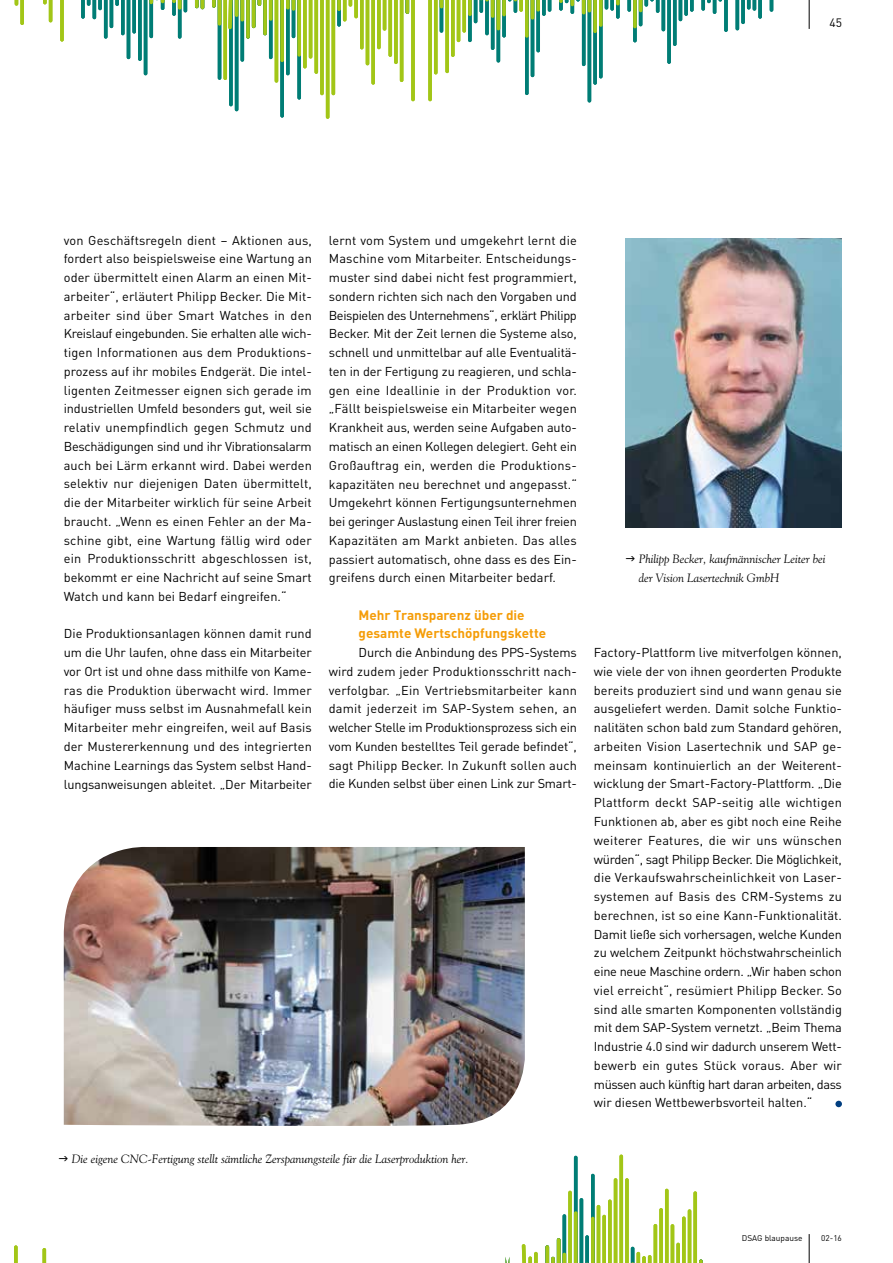
<style>
.page{position:relative;width:893px;height:1263px;background:#fff}
.page>*{position:absolute;margin:0;border:0;box-sizing:border-box;transform-origin:0 0}
.t1{font:700 13.5px/18.8px "DIN";color:#f59d08}
.t2{font:12.75px/18.8px "DIN";color:#000;text-align:justify}
.t3{font:italic 12px/18.8px "Goudy";color:#000}
.t4{font:12px "DIN";color:#000}
.t5{font:8.25px "DIN";color:#000}
</style>
<div class="page">
<svg style="left:809px;top:0;width:1px;height:29px"></svg>
<div style="left:835px;top:1101px;width:7px;height:6px;background:#003e80;border-radius:50%"></div>
<svg style="left:809px;top:1234px;width:1px;height:29px"></svg>
<img style="left:64px;top:847px;width:461px;height:279px">
<img style="left:625px;top:238px;width:217px;height:289px">
<svg style="left:770px;top:0;width:3px;height:12px"></svg>
<svg style="left:736px;top:0;width:26px;height:30px"></svg>
<svg style="left:701px;top:0;width:27px;height:32px"></svg>
<svg style="left:627px;top:0;width:67px;height:64px"></svg>
<svg style="left:559px;top:0;width:61px;height:102px"></svg>
<svg style="left:428px;top:0;width:123px;height:101px"></svg>
<svg style="left:212px;top:0;width:203px;height:119px"></svg>
<svg style="left:195px;top:0;width:9px;height:9px"></svg>
<svg style="left:172px;top:0;width:15px;height:39px"></svg>
<svg style="left:81px;top:0;width:83px;height:75px"></svg>
<svg style="left:60px;top:0;width:4px;height:42px"></svg>
<svg style="left:43px;top:0;width:9px;height:22px"></svg>
<svg style="left:15px;top:0;width:9px;height:25px"></svg>
<svg style="left:545px;top:1154px;width:158px;height:109px"></svg>
<svg style="left:522px;top:1244px;width:16px;height:19px"></svg>
<svg style="left:43px;top:1248px;width:3px;height:15px"></svg>
<svg style="left:14px;top:1245px;width:4px;height:18px"></svg>
<p class="t4" style="left:829px;top:15px;width:14px">45</p>
<p class="t2" style="left:64px;top:230px;width:250px">von Geschäftsregeln dient – Aktionen aus, fordert also beispielsweise eine Wartung an oder übermittelt einen Alarm an einen Mit&shy;arbeiter“, erläutert Philipp Becker. Die Mit&shy;arbeiter sind über Smart Watches in den Kreislauf eingebunden. Sie erhalten alle wich&shy;tigen Informationen aus dem Produktions&shy;prozess auf ihr mobiles Endgerät. Die intel&shy;ligenten Zeitmesser eignen sich gerade im industriellen Umfeld besonders gut, weil sie relativ unempfindlich gegen Schmutz und Beschädigungen sind und ihr Vibrationsalarm auch bei Lärm erkannt wird. Dabei werden selektiv nur diejenigen Daten übermittelt, die der Mitarbeiter wirklich für seine Arbeit braucht. „Wenn es einen Fehler an der Ma&shy;schine gibt, eine Wartung fällig wird oder ein Produktionsschritt abgeschlossen ist, bekommt er eine Nachricht auf seine Smart Watch und kann bei Bedarf eingreifen.“</p>
<p class="t2" style="left:64px;top:624px;width:250px">Die Produktionsanlagen können damit rund um die Uhr laufen, ohne dass ein Mitarbeiter vor Ort ist und ohne dass mithilfe von Kame&shy;ras die Produktion überwacht wird. Immer häufiger muss selbst im Ausnahmefall kein Mitarbeiter mehr eingreifen, weil auf Basis der Mustererkennung und des integrierten Machine Learnings das System selbst Hand&shy;lungsanweisungen ableitet. „Der Mitarbeiter</p>
<p class="t2" style="left:329px;top:230px;width:250px">lernt vom System und umgekehrt lernt die Maschine vom Mitarbeiter. Entscheidungs&shy;muster sind dabei nicht fest programmiert, sondern richten sich nach den Vorgaben und Beispielen des Unternehmens“, erklärt Philipp Becker. Mit der Zeit lernen die Systeme also, schnell und unmittelbar auf alle Eventualitä&shy;ten in der Fertigung zu reagieren, und schla&shy;gen eine Ideallinie in der Produktion vor. „Fällt beispielsweise ein Mitarbeiter wegen Krankheit aus, werden seine Aufgaben auto&shy;matisch an einen Kollegen delegiert. Geht ein Großauftrag ein, werden die Produktions&shy;kapazitäten neu berechnet und angepasst.“ Umgekehrt können Fertigungsunternehmen bei geringer Auslastung einen Teil ihrer freien Kapazitäten am Markt anbieten. Das alles passiert automatisch, ohne dass es des Ein&shy;greifens durch einen Mitarbeiter bedarf.</p>
<p class="t1" style="left:359px;top:605px;width:189px">Mehr Transparenz über die gesamte Wertschöpfungskette</p>
<p class="t2" style="left:329px;top:643px;width:250px;text-indent:30px">Durch die Anbindung des PPS-Systems wird zudem jeder Produktionsschritt nach&shy;verfolgbar. „Ein Vertriebsmitarbeiter kann damit jederzeit im SAP-System sehen, an welcher Stelle im Produktionsprozess sich ein vom Kunden bestelltes Teil gerade befindet“, sagt Philipp Becker. In Zukunft sollen auch die Kunden selbst über einen Link zur Smart-</p>
<p class="t2" style="left:594px;top:643px;width:250px">Factory-Plattform live mitverfolgen können, wie viele der von ihnen georderten Produkte bereits produziert sind und wann genau sie ausgeliefert werden. Damit solche Funktio&shy;nalitäten schon bald zum Standard gehören, arbeiten Vision Lasertechnik und SAP ge&shy;meinsam kontinuierlich an der Weiterent&shy;wicklung der Smart-Factory-Plattform. „Die Plattform deckt SAP-seitig alle wichtigen Funktionen ab, aber es gibt noch eine Reihe weiterer Features, die wir uns wünschen würden“, sagt Philipp Becker. Die Möglichkeit, die Verkaufswahrscheinlichkeit von Laser&shy;systemen auf Basis des CRM-Systems zu berechnen, ist so eine Kann-Funktionalität.<br>Damit ließe sich vorhersagen, welche Kunden zu welchem Zeitpunkt höchstwahrscheinlich eine neue Maschine ordern. „Wir haben schon viel erreicht“, resümiert Philipp Becker. So sind alle smarten Komponenten vollständig mit dem SAP-System vernetzt. „Beim Thema Industrie 4.0 sind wir dadurch unserem Wett&shy;bewerb ein gutes Stück voraus. Aber wir müssen auch künftig hart daran arbeiten, dass wir diesen Wettbewerbsvorteil halten.“</p>
<p class="t3" style="left:639px;top:550px;width:188px">Philipp Becker, kaufmännischer Leiter bei der Vision Lasertechnik GmbH</p>
<p class="t3" style="left:72px;top:1150px;width:398px">Die eigene CNC-Fertigung stellt sämtliche Zerspanungsteile für die Laserproduktion her.</p>
<p class="t5" style="left:742px;top:1232px;width:62px">DSAG blaupause</p>
<p class="t5" style="left:821px;top:1232px;width:22px">02-16</p>
</div>
